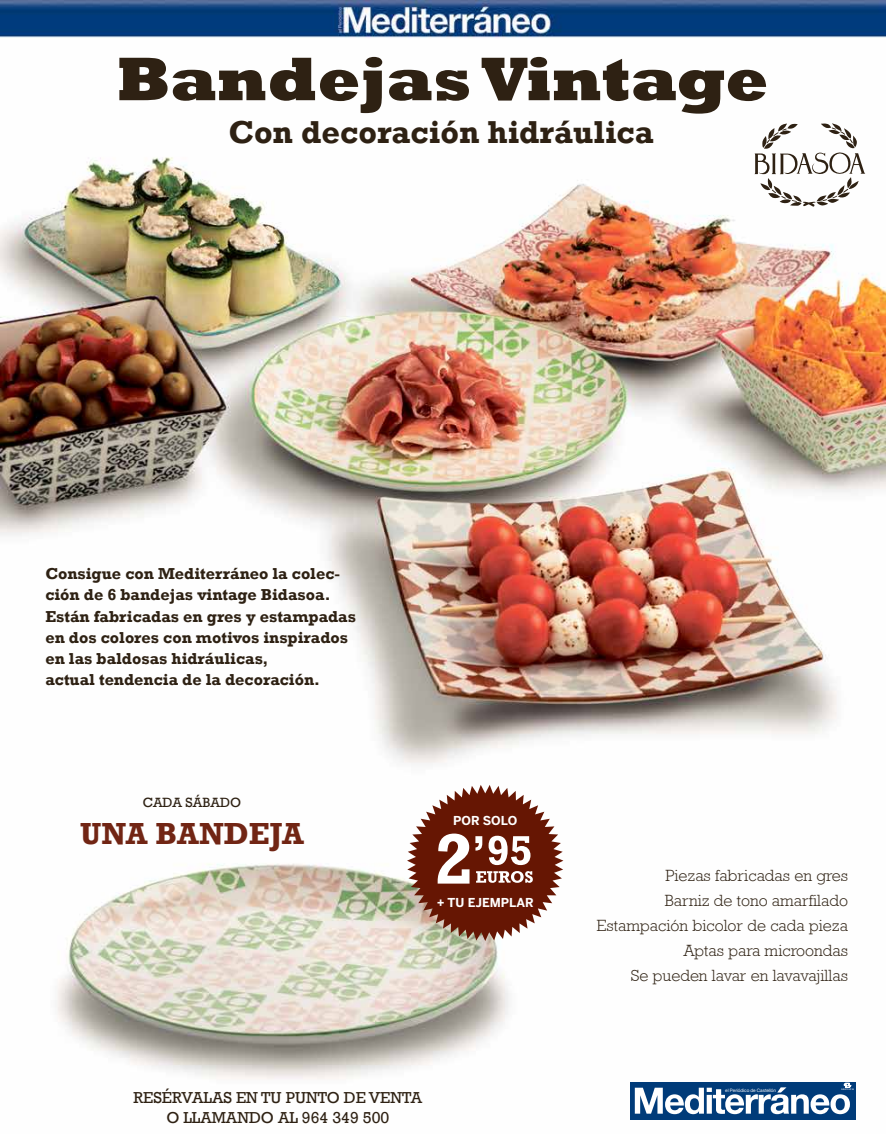
<style>
.page{position:relative;width:886px;height:1134px;background:#fff}
.page>*{position:absolute;margin:0;border:0;box-sizing:border-box;transform-origin:0 0}
.t1{font:700 32.5px "Rockwell";color:#2e2113}
.t2{font:700 31.25px "Rockwell";color:#712514}
.t3{font:700 16.25px/21.2px "Rockwell";color:#2e2113}
.t4{font:300 16.25px/25px "Rockwell";color:#2e2113;text-align:right}
.t5{font:16.25px/19.5px "Rockwell";color:#2e2113;text-align:center}
.t6{font:13.75px "Rockwell";color:#2e2113}
.t7{font:700 12.25px "Benton Sans";color:#fff}
.t8{font:4.62px "Helvetica Neue LT Std";letter-spacing:-.005em;color:#fff}
</style>
<div class="page">
<img style="left:0;top:56px;width:885px;height:1064px">
<svg style="left:754px;top:123px;width:111px;height:84px"></svg>
<svg style="left:119px;top:57px;width:263px;height:56px"></svg>
<svg style="left:389px;top:70px;width:80px;height:31px"></svg>
<svg style="left:481px;top:57px;width:285px;height:57px"></svg>
<svg style="left:407px;top:785px;width:156px;height:156px"></svg>
<div style="left:630px;top:1082px;width:225px;height:38px;background:#003b79"></div>
<svg style="left:634px;top:1082px;width:219px;height:32px"></svg>
<img style="left:0;top:0;width:885px;height:39px">
<h1 class="t1" style="left:228px;top:113px;width:426px">Con decoración hidráulica</h1>
<p class="t3" style="left:45px;top:563px;width:312px">Consigue con Mediterráneo la colec&shy;ción de 6 bandejas vintage Bidasoa.<br>Están fabricadas en gres y estampadas en dos colores con motivos inspirados en las baldosas hidráulicas,<br>actual tendencia de la decoración.</p>
<p class="t6" style="left:143px;top:794px;width:100px">CADA SÁBADO</p>
<h2 class="t2" style="left:80px;top:815px;width:225px">UNA BANDEJA</h2>
<p class="t7" style="left:453px;top:813px;width:66px">POR SOLO</p>
<p class="t7" style="left:436px;top:895px;width:99px">+ TU EJEMPLAR</p>
<p class="t5" style="left:133px;top:1088px;width:290px">RESÉRVALAS EN TU PUNTO DE VENTA<br>O LLAMANDO AL 964 349 500</p>
<p class="t4" style="left:596px;top:863px;width:252px">Piezas fabricadas en gres<br>Barniz de tono amarfilado<br>Estampación bicolor de cada pieza<br>Aptas para microondas<br>Se pueden lavar en lavavajillas</p>
<p class="t8" style="left:725px;top:1087px;width:52px">el Periódico de Castellón</p>
</div>
